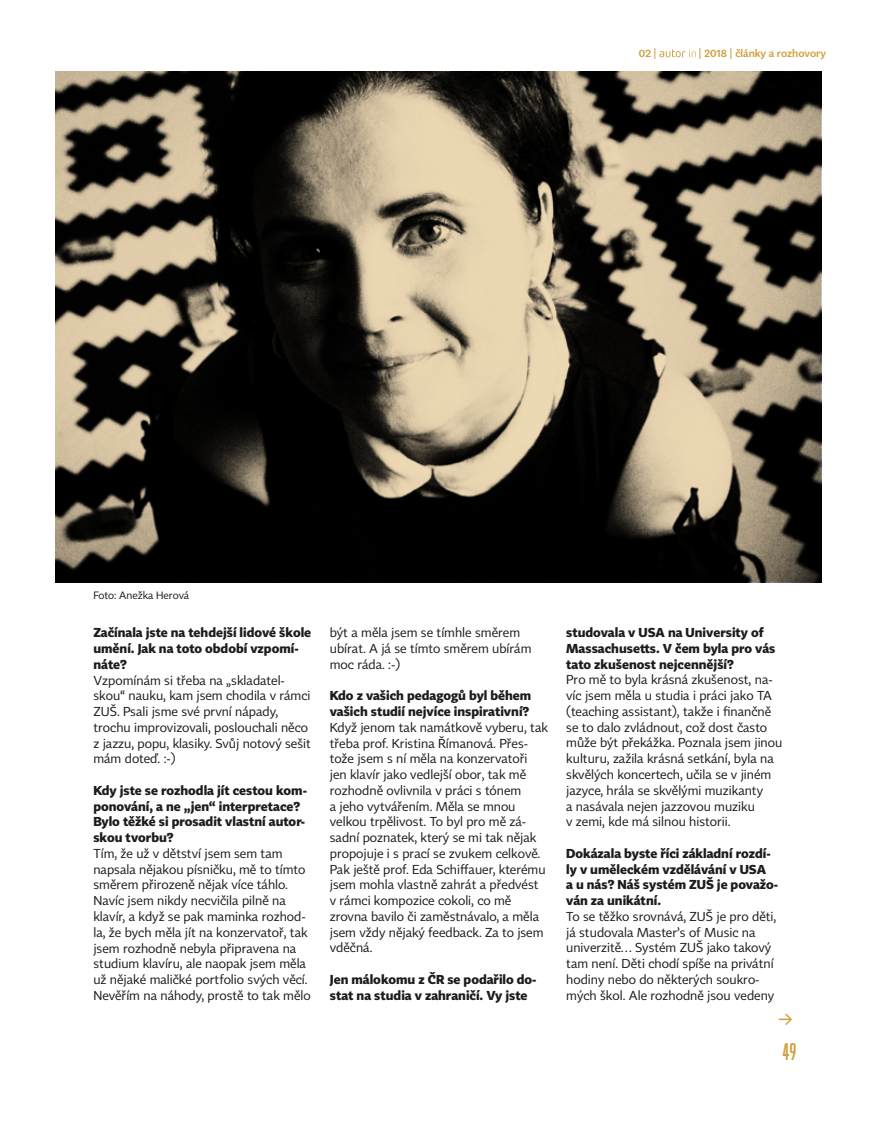
<style>
.page{position:relative;width:876px;height:1132px;background:#fff}
.page>*{position:absolute;margin:0;border:0;box-sizing:border-box;transform-origin:0 0}
.t1{font:24px "Header 12";color:#d1a141}
.t2{font:18.75px "Tabac Sans";color:#d1a141}
.t3{font:12.75px/15.8px "Tabac Sans";color:#1d1d1b}
.t4{font:700 12.75px/15.8px "Tabac Sans";color:#1d1d1b}
.t5{font:600 10.5px "Tabac Sans";color:#d1a141}
.t6{font:10.5px "Tabac Sans";color:#1d1d1b}
</style>
<div class="page">
<img style="left:55px;top:71px;width:766px;height:511px">
<svg style="left:659px;top:50px;width:37px;height:7px"></svg>
<p class="t5" style="left:639px;top:47px;width:19px">02 |</p>
<p class="t5" style="left:699px;top:47px;width:129px">| 2018 | články a rozhovory</p>
<p class="t6" style="left:93px;top:588px;width:97px">Foto: Anežka Herová</p>
<p class="t4" style="left:93px;top:624px;width:219px">Začínala jste na tehdejší lidové škole umění. Jak na toto období vzpomí&shy;náte?</p>
<p class="t3" style="left:93px;top:672px;width:219px">Vzpomínám si třeba na „skladatel&shy;skou“ nauku, kam jsem chodila v rámci ZUŠ. Psali jsme své první nápady, trochu improvizovali, poslouchali něco z jazzu, popu, klasiky. Svůj notový sešit mám doteď. :-)</p>
<p class="t4" style="left:93px;top:782px;width:215px">Kdy jste se rozhodla jít cestou kom&shy;ponování, a ne „jen“ interpretace?<br>Bylo těžké si prosadit vlastní autor&shy;skou tvorbu?</p>
<p class="t3" style="left:93px;top:845px;width:219px">Tím, že už v dětství jsem sem tam napsala nějakou písničku, mě to tímto směrem přirozeně nějak více táhlo.<br>Navíc jsem nikdy necvičila pilně na klavír, a když se pak maminka rozhod&shy;la, že bych měla jít na konzervatoř, tak jsem rozhodně nebyla připravena na studium klavíru, ale naopak jsem měla už nějaké maličké portfolio svých věcí.<br>Nevěřím na náhody, prostě to tak mělo</p>
<p class="t3" style="left:330px;top:624px;width:203px">být a měla jsem se tímhle směrem ubírat. A já se tímto směrem ubírám moc ráda. :-)</p>
<p class="t4" style="left:330px;top:687px;width:203px">Kdo z vašich pedagogů byl během vašich studií nejvíce inspirativní?</p>
<p class="t3" style="left:330px;top:719px;width:220px">Když jenom tak namátkově vyberu, tak třeba prof. Kristina Římanová. Přes&shy;tože jsem s ní měla na konzervatoři<br>jen klavír jako vedlejší obor, tak mě rozhodně ovlivnila v práci s tónem<br>a jeho vytvářením. Měla se mnou velkou trpělivost. To byl pro mě zá&shy;sadní poznatek, který se mi tak nějak propojuje i s prací se zvukem celkově.<br>Pak ještě prof. Eda Schiffauer, kterému jsem mohla vlastně zahrát a předvést v rámci kompozice cokoli, co mě zrovna bavilo či zaměstnávalo, a měla jsem vždy nějaký feedback. Za to jsem vděčná.</p>
<p class="t4" style="left:330px;top:971px;width:208px">Jen málokomu z ČR se podařilo do&shy;stat na studia v zahraničí. Vy jste</p>
<p class="t4" style="left:566px;top:624px;width:211px">studovala v USA na University of<br>Massachusetts. V čem byla pro vás tato zkušenost nejcennější?</p>
<p class="t3" style="left:566px;top:672px;width:218px">Pro mě to byla krásná zkušenost, na&shy;víc jsem měla u studia i práci jako TA (teaching assistant), takže i finančně se to dalo zvládnout, což dost často může být překážka. Poznala jsem jinou kulturu, zažila krásná setkání, byla na skvělých koncertech, učila se v jiném jazyce, hrála se skvělými muzikanty<br>a nasávala nejen jazzovou muziku<br>v zemi, kde má silnou historii.</p>
<p class="t4" style="left:566px;top:845px;width:214px">Dokázala byste říci základní rozdí&shy;ly v uměleckém vzdělávání v USA<br>a u nás? Náš systém ZUŠ je považo&shy;ván za unikátní.</p>
<p class="t3" style="left:566px;top:908px;width:212px">To se těžko srovnává, ZUŠ je pro děti, já studovala Master’s of Music na univerzitě… Systém ZUŠ jako takový tam není. Děti chodí spíše na privátní hodiny nebo do některých soukro&shy;mých škol. Ale rozhodně jsou vedeny</p>
<h2 class="t2" style="left:778px;top:1007px;width:16px">→</h2>
<h1 class="t1" style="left:782px;top:1039px;width:15px">49</h1>
</div>
